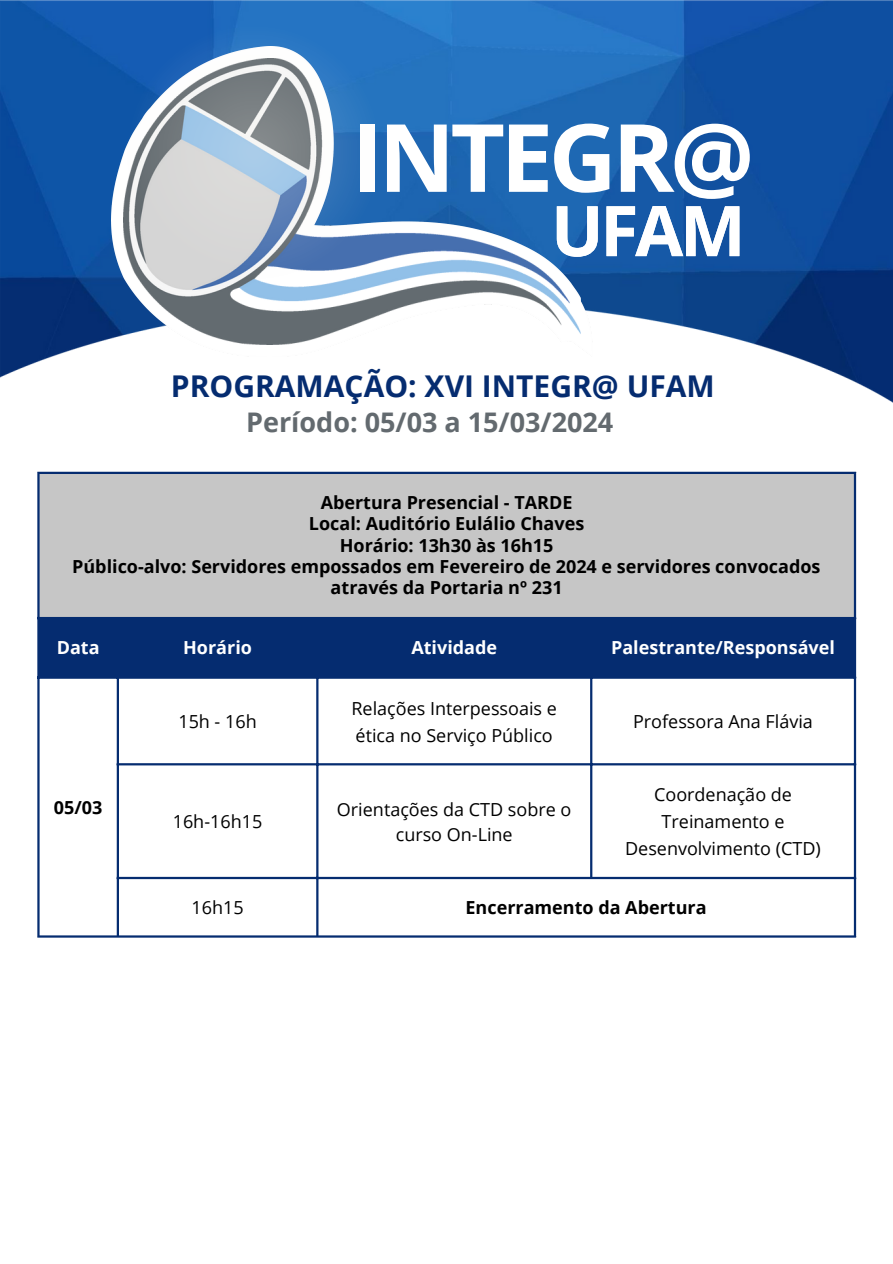
<style>
.page{position:relative;width:893px;height:1264px;background:#fff}
.page>*{position:absolute;margin:0;border:0;box-sizing:border-box;transform-origin:0 0}
.t1{font:700 94.2px "Open Sans";letter-spacing:-.05em;color:#fff}
.t2{font:700 69.75px "Open Sans";color:#fff}
.t3{font:700 30px "Open Sans";color:#052c70}
.t4{font:700 27px "Open Sans";color:#636a6f}
.t5{font:700 18px/21.3px "Open Sans";color:#000;text-align:center}
.t6{font:18px/27px "Open Sans";color:#000;text-align:center}
.t7{font:700 18px "Open Sans";color:#fff}
</style>
<div class="page">
<img style="left:0;top:0;width:892px;height:402px">
<img style="left:111px;top:46px;width:482px;height:311px">
<img style="left:124px;top:59px;width:456px;height:285px">
<svg style="left:106px;top:5px;width:294px;height:293px;background:#7599bf"></svg>
<div style="left:38px;top:472px;width:817px;height:146px;background:#c6c6c6"></div>
<div style="left:40px;top:619px;width:813px;height:57px;background:#052c70"></div>
<hr style="left:37px;top:474px;width:3px;height:461px;background:#052c70">
<hr style="left:117px;top:619px;width:2px;height:316px;background:#052c70">
<hr style="left:316px;top:619px;width:2px;height:316px;background:#052c70">
<hr style="left:590px;top:619px;width:2px;height:257px;background:#052c70">
<hr style="left:853px;top:474px;width:3px;height:461px;background:#052c70">
<hr style="left:37px;top:472px;width:819px;height:2px;background:#052c70">
<hr style="left:37px;top:617px;width:819px;height:2px;background:#052c70">
<hr style="left:37px;top:676px;width:819px;height:2px;background:#052c70">
<hr style="left:117px;top:763px;width:739px;height:2px;background:#052c70">
<hr style="left:117px;top:876px;width:739px;height:3px;background:#052c70">
<hr style="left:37px;top:935px;width:819px;height:2px;background:#052c70">
<h1 class="t1" style="left:352px;top:91px;width:404px">INTEGR@</h1>
<h2 class="t2" style="left:551px;top:182px;width:196px">UFAM</h2>
<p class="t3" style="left:171px;top:365px;width:545px">PROGRAMAÇÃO: XVI INTEGR@ UFAM</p>
<p class="t4" style="left:246px;top:403px;width:368px">Período: 05/03 a 15/03/2024</p>
<p class="t5" style="left:321px;top:491px;width:253px">Abertura Presencial - TARDE</p>
<p class="t5" style="left:309px;top:512px;width:277px">Local: Auditório Eulálio Chaves</p>
<p class="t5" style="left:340px;top:534px;width:215px">Horário: 13h30 às 16h15</p>
<p class="t5" style="left:72px;top:555px;width:749px">Público-alvo: Servidores empossados em Fevereiro de 2024 e servidores convocados através da Portaria nº 231</p>
<h1 class="t7" style="left:57px;top:635px;width:44px">Data</h1>
<p class="t7" style="left:183px;top:635px;width:70px">Horário</p>
<p class="t7" style="left:411px;top:635px;width:87px">Atividade</p>
<p class="t7" style="left:611px;top:635px;width:225px">Palestrante/Responsável</p>
<p class="t5" style="left:54px;top:796px;width:50px">05/03</p>
<p class="t6" style="left:178px;top:707px;width:80px">15h - 16h</p>
<p class="t6" style="left:173px;top:808px;width:91px">16h-16h15</p>
<p class="t6" style="left:351px;top:694px;width:207px;text-align:left">Relações Interpessoais e ética no Serviço Público</p>
<p class="t6" style="left:337px;top:796px;width:236px;line-height:24.8px">Orientações da CTD sobre o curso On-Line</p>
<p class="t6" style="left:633px;top:707px;width:181px">Professora Ana Flávia</p>
<p class="t6" style="left:625px;top:781px;width:197px">Coordenação de<br>Treinamento e<br>Desenvolvimento (CTD)</p>
<p class="t6" style="left:191px;top:893px;width:54px">16h15</p>
<p class="t5" style="left:465px;top:896px;width:242px">Encerramento da Abertura</p>
</div>
